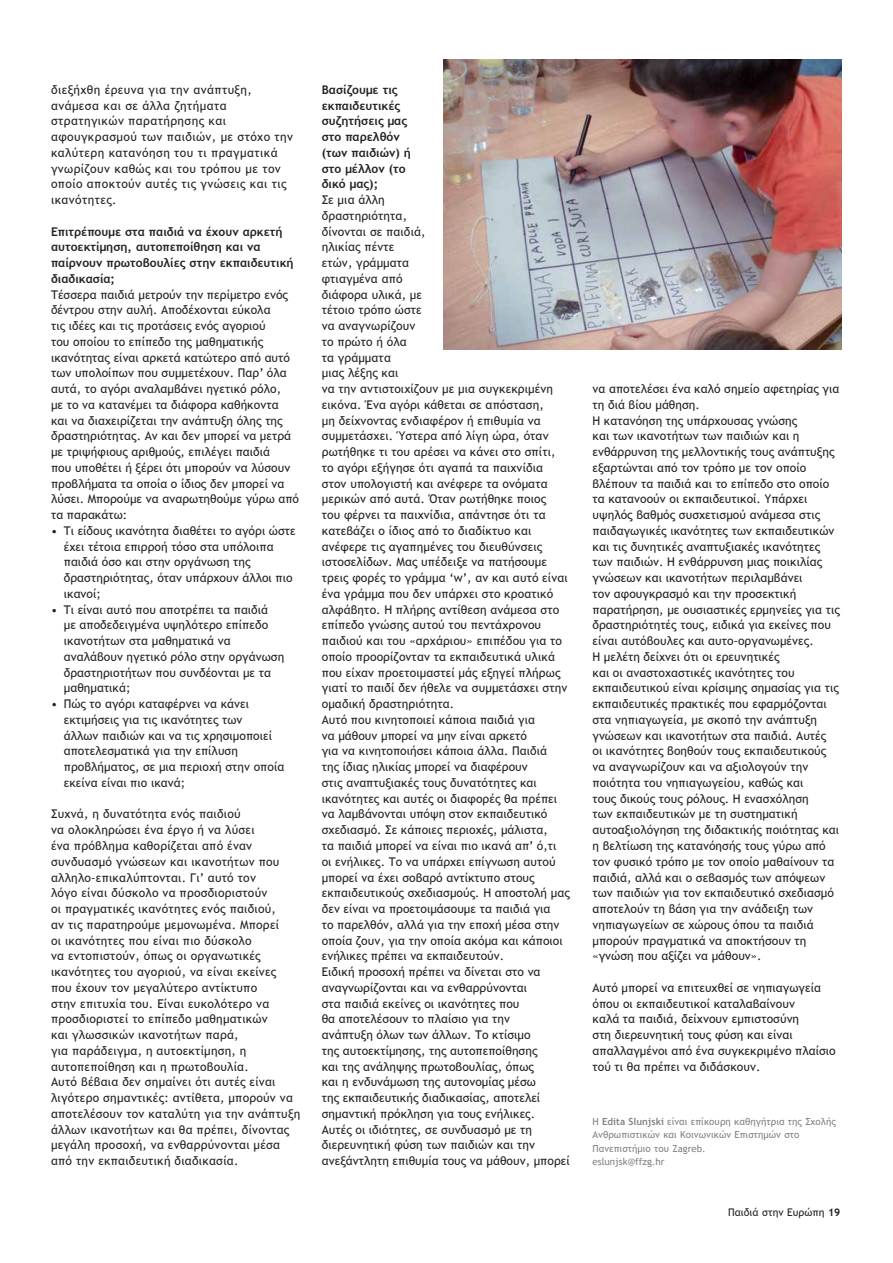
<style>
.page{position:relative;width:893px;height:1263px;background:#fff}
.page>*{position:absolute;margin:0;border:0;box-sizing:border-box;transform-origin:0 0}
.t1{font:12px/15.8px "Trebuchet MS";color:#231f20}
.t2{font:12px/15.8px "Trebuchet MS";letter-spacing:.03em;color:#231f20}
.t3{font:700 12px/15.8px "Trebuchet MS";color:#231f20}
.t4{font:10.5px "Trebuchet MS";color:#231f20}
.t5{font:9.75px/13.5px "Trebuchet MS";color:#808285}
.s1{font-weight:700}
</style>
<div class="page">
<img style="left:443px;top:59px;width:399px;height:290px">
<p class="t2" style="left:51px;top:82px;width:244px">διεξήχθη έρευνα για την ανάπτυξη, ανάμεσα και σε άλλα ζητήματα στρατηγικών παρατήρησης και αφουγκρασμού των παιδιών, με στόχο την καλύτερη κατανόηση του τι πραγματικά γνωρίζουν καθώς και του τρόπου με τον οποίο αποκτούν αυτές τις γνώσεις και τις ικανότητες.</p>
<p class="t3" style="left:51px;top:223px;width:244px">Επιτρέπουμε στα παιδιά να έχουν αρκετή αυτοεκτίμηση, αυτοπεποίθηση και να παίρνουν πρωτοβουλίες στην εκπαιδευτική διαδικασία;</p>
<p class="t1" style="left:51px;top:286px;width:250px">Τέσσερα παιδιά μετρούν την περίμετρο ενός δέντρου στην αυλή. Αποδέχονται εύκολα<br>τις ιδέες και τις προτάσεις ενός αγοριού<br>του οποίου το επίπεδο της μαθηματικής ικανότητας είναι αρκετά κατώτερο από αυτό των υπολοίπων που συμμετέχουν. Παρ’ όλα αυτά, το αγόρι αναλαμβάνει ηγετικό ρόλο,<br>με το να κατανέμει τα διάφορα καθήκοντα<br>και να διαχειρίζεται την ανάπτυξη όλης της δραστηριότητας. Αν και δεν μπορεί να μετρά με τριψήφιους αριθμούς, επιλέγει παιδιά<br>που υποθέτει ή ξέρει ότι μπορούν να λύσουν προβλήματα τα οποία ο ίδιος δεν μπορεί να λύσει. Μπορούμε να αναρωτηθούμε γύρω από τα παρακάτω:</p>
<p class="t1" style="left:64px;top:523px;width:234px;text-indent:-13px">• Τι είδους ικανότητα διαθέτει το αγόρι ώστε έχει τέτοια επιρροή τόσο στα υπόλοιπα παιδιά όσο και στην οργάνωση της δραστηριότητας, όταν υπάρχουν άλλοι πιο ικανοί;</p>
<p class="t1" style="left:64px;top:601px;width:222px;text-indent:-13px">• Τι είναι αυτό που αποτρέπει τα παιδιά<br>με αποδεδειγμένα υψηλότερο επίπεδο ικανοτήτων στα μαθηματικά να αναλάβουν ηγετικό ρόλο στην οργάνωση δραστηριοτήτων που συνδέονται με τα μαθηματικά;</p>
<p class="t1" style="left:64px;top:696px;width:222px;text-indent:-13px">• Πώς το αγόρι καταφέρνει να κάνει εκτιμήσεις για τις ικανότητες των<br>άλλων παιδιών και να τις χρησιμοποιεί αποτελεσματικά για την επίλυση προβλήματος, σε μια περιοχή στην οποία εκείνα είναι πιο ικανά;</p>
<p class="t1" style="left:51px;top:806px;width:251px">Συχνά, η δυνατότητα ενός παιδιού<br>να ολοκληρώσει ένα έργο ή να λύσει<br>ένα πρόβλημα καθορίζεται από έναν συνδυασμό γνώσεων και ικανοτήτων που αλληλο-επικαλύπτονται. Γι’ αυτό τον<br>λόγο είναι δύσκολο να προσδιοριστούν<br>οι πραγματικές ικανότητες ενός παιδιού,<br>αν τις παρατηρούμε μεμονωμένα. Μπορεί<br>οι ικανότητες που είναι πιο δύσκολο<br>να εντοπιστούν, όπως οι οργανωτικές ικανότητες του αγοριού, να είναι εκείνες<br>που έχουν τον μεγαλύτερο αντίκτυπο<br>στην επιτυχία του. Είναι ευκολότερο να προσδιοριστεί το επίπεδο μαθηματικών<br>και γλωσσικών ικανοτήτων παρά,<br>για παράδειγμα, η αυτοεκτίμηση, η αυτοπεποίθηση και η πρωτοβουλία.<br>Αυτό βέβαια δεν σημαίνει ότι αυτές είναι λιγότερο σημαντικές: αντίθετα, μπορούν να αποτελέσουν τον καταλύτη για την ανάπτυξη άλλων ικανοτήτων και θα πρέπει, δίνοντας μεγάλη προσοχή, να ενθαρρύνονται μέσα από την εκπαιδευτική διαδικασία.</p>
<p class="t3" style="left:322px;top:82px;width:91px">Βασίζουμε τις εκπαιδευτικές συζητήσεις μας στο παρελθόν (των παιδιών) ή στο μέλλον (το δικό μας);</p>
<p class="t1" style="left:322px;top:192px;width:250px">Σε μια άλλη<br>δραστηριότητα,<br>δίνονται σε παιδιά,<br>ηλικίας πέντε<br>ετών, γράμματα<br>φτιαγμένα από<br>διάφορα υλικά, με<br>τέτοιο τρόπο ώστε<br>να αναγνωρίζουν<br>το πρώτο ή όλα<br>τα γράμματα<br>μιας λέξης και<br>να την αντιστοιχίζουν με μια συγκεκριμένη εικόνα. Ένα αγόρι κάθεται σε απόσταση,<br>μη δείχνοντας ενδιαφέρον ή επιθυμία να συμμετάσχει. Ύστερα από λίγη ώρα, όταν ρωτήθηκε τι του αρέσει να κάνει στο σπίτι, το αγόρι εξήγησε ότι αγαπά τα παιχνίδια στον υπολογιστή και ανέφερε τα ονόματα μερικών από αυτά. Όταν ρωτήθηκε ποιος<br>του φέρνει τα παιχνίδια, απάντησε ότι τα κατεβάζει ο ίδιος από το διαδίκτυο και ανέφερε τις αγαπημένες του διευθύνσεις ιστοσελίδων. Μας υπέδειξε να πατήσουμε τρεις φορές το γράμμα ‘w’, αν και αυτό είναι ένα γράμμα που δεν υπάρχει στο κροατικό αλφάβητο. Η πλήρης αντίθεση ανάμεσα στο επίπεδο γνώσης αυτού του πεντάχρονου παιδιού και του «αρχάριου» επιπέδου για το οποίο προορίζονταν τα εκπαιδευτικά υλικά που είχαν προετοιμαστεί μάς εξηγεί πλήρως γιατί το παιδί δεν ήθελε να συμμετάσχει στην ομαδική δραστηριότητα.<br>Αυτό που κινητοποιεί κάποια παιδιά για<br>να μάθουν μπορεί να μην είναι αρκετό<br>για να κινητοποιήσει κάποια άλλα. Παιδιά<br>της ίδιας ηλικίας μπορεί να διαφέρουν<br>στις αναπτυξιακές τους δυνατότητες και ικανότητες και αυτές οι διαφορές θα πρέπει να λαμβάνονται υπόψη στον εκπαιδευτικό σχεδιασμό. Σε κάποιες περιοχές, μάλιστα,<br>τα παιδιά μπορεί να είναι πιο ικανά απ’ ό,τι<br>οι ενήλικες. Το να υπάρχει επίγνωση αυτού μπορεί να έχει σοβαρό αντίκτυπο στους εκπαιδευτικούς σχεδιασμούς. Η αποστολή μας δεν είναι να προετοιμάσουμε τα παιδιά για<br>το παρελθόν, αλλά για την εποχή μέσα στην οποία ζουν, για την οποία ακόμα και κάποιοι ενήλικες πρέπει να εκπαιδευτούν.<br>Ειδική προσοχή πρέπει να δίνεται στο να αναγνωρίζονται και να ενθαρρύνονται<br>στα παιδιά εκείνες οι ικανότητες που<br>θα αποτελέσουν το πλαίσιο για την<br>ανάπτυξη όλων των άλλων. Το κτίσιμο<br>της αυτοεκτίμησης, της αυτοπεποίθησης<br>και της ανάληψης πρωτοβουλίας, όπως<br>και η ενδυνάμωση της αυτονομίας μέσω<br>της εκπαιδευτικής διαδικασίας, αποτελεί σημαντική πρόκληση για τους ενήλικες.<br>Αυτές οι ιδιότητες, σε συνδυασμό με τη διερευνητική φύση των παιδιών και την ανεξάντλητη επιθυμία τους να μάθουν, μπορεί</p>
<p class="t1" style="left:592px;top:381px;width:249px">να αποτελέσει ένα καλό σημείο αφετηρίας για τη διά βίου μάθηση.<br>Η κατανόηση της υπάρχουσας γνώσης<br>και των ικανοτήτων των παιδιών και η ενθάρρυνση της μελλοντικής τους ανάπτυξης εξαρτώνται από τον τρόπο με τον οποίο βλέπουν τα παιδιά και το επίπεδο στο οποίο τα κατανοούν οι εκπαιδευτικοί. Υπάρχει υψηλός βαθμός συσχετισμού ανάμεσα στις παιδαγωγικές ικανότητες των εκπαιδευτικών και τις δυνητικές αναπτυξιακές ικανότητες των παιδιών. Η ενθάρρυνση μιας ποικιλίας γνώσεων και ικανοτήτων περιλαμβάνει<br>τον αφουγκρασμό και την προσεκτική παρατήρηση, με ουσιαστικές ερμηνείες για τις δραστηριότητές τους, ειδικά για εκείνες που είναι αυτόβουλες και αυτο-οργανωμένες.<br>Η μελέτη δείχνει ότι οι ερευνητικές<br>και οι αναστοχαστικές ικανότητες του εκπαιδευτικού είναι κρίσιμης σημασίας για τις εκπαιδευτικές πρακτικές που εφαρμόζονται στα νηπιαγωγεία, με σκοπό την ανάπτυξη γνώσεων και ικανοτήτων στα παιδιά. Αυτές<br>οι ικανότητες βοηθούν τους εκπαιδευτικούς να αναγνωρίζουν και να αξιολογούν την ποιότητα του νηπιαγωγείου, καθώς και<br>τους δικούς τους ρόλους. Η ενασχόληση<br>των εκπαιδευτικών με τη συστηματική αυτοαξιολόγηση της διδακτικής ποιότητας και η βελτίωση της κατανόησής τους γύρω από τον φυσικό τρόπο με τον οποίο μαθαίνουν τα παιδιά, αλλά και ο σεβασμός των απόψεων των παιδιών για τον εκπαιδευτικό σχεδιασμό αποτελούν τη βάση για την ανάδειξη των νηπιαγωγείων σε χώρους όπου τα παιδιά μπορούν πραγματικά να αποκτήσουν τη «γνώση που αξίζει να μάθουν».</p>
<p class="t1" style="left:592px;top:979px;width:245px">Αυτό μπορεί να επιτευχθεί σε νηπιαγωγεία όπου οι εκπαιδευτικοί καταλαβαίνουν<br>καλά τα παιδιά, δείχνουν εμπιστοσύνη<br>στη διερευνητική τους φύση και είναι απαλλαγμένοι από ένα συγκεκριμένο πλαίσιο τού τι θα πρέπει να διδάσκουν.</p>
<p class="t5" style="left:592px;top:1114px;width:245px">Η <span class="s1">Edita Slunjski</span> είναι επίκουρη καθηγήτρια της Σχολής Ανθρωπιστικών και Κοινωνικών Επιστημών στο Πανεπιστήμιο του Zagreb.<br>eslunjsk@ffzg.hr</p>
<p class="t4" style="left:728px;top:1206px;width:114px">Παιδιά στην Ευρώπη <span class="s1">19</span></p>
</div>
